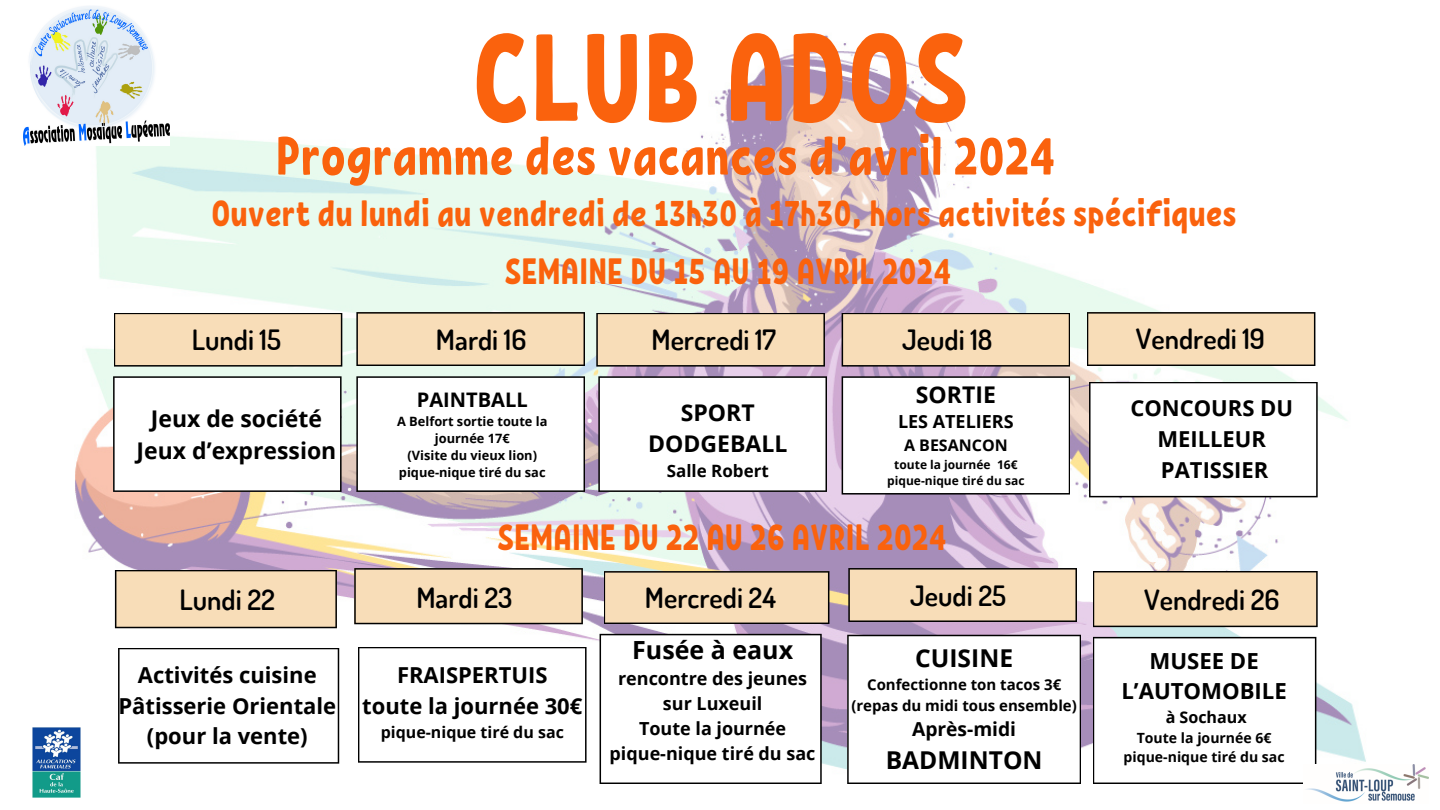
<style>
.page{position:relative;width:1440px;height:810px;background:#fff}
.page>*{position:absolute;margin:0;border:0;box-sizing:border-box;transform-origin:0 0}
.t1{font:123.5px "RF Krabuler";color:#fa620d}
.t2{font:53.5px "RF Krabuler";color:#fa620d}
.t3{font:36.5px "RF Krabuler";color:#fa620d}
.t4{font:600 28px "Dosis";color:#000}
.t5{font:700 25px "Open Sans";color:#000}
.t6{font:700 24.6px "Open Sans";color:#000}
.t7{font:700 23px "Open Sans";color:#000}
.t8{font:700 22.2px/30.4px "Open Sans";color:#000;text-align:center}
.t9{font:700 22px/30.8px "Open Sans";color:#000;text-align:center}
.t10{font:700 20px "Open Sans";color:#000}
.t11{font:700 19.3px "Open Sans";color:#000}
.t12{font:700 18px/24.8px "Open Sans";color:#000;text-align:center}
.t13{font:700 17px "Open Sans";color:#000}
.t14{font:700 16.1px "Open Sans";color:#000}
.t15{font:700 16px "Open Sans";color:#000}
.t16{font:700 15px/20.9px "Open Sans";color:#000;text-align:center}
.t17{font:700 14.1px "Open Sans";color:#000}
.t18{font:700 12.8px/17.2px "Open Sans";color:#000;text-align:center}
.t19{font:700 12px "Open Sans";color:#000}
</style>
<div class="page">
<img style="left:23px;top:35px;width:1406px;height:763px">
<svg style="left:114px;top:313px;width:228px;height:54px;background:#e8cfad"></svg>
<svg style="left:118px;top:648px;width:221px;height:116px"></svg>
<svg style="left:113px;top:376px;width:229px;height:116px"></svg>
<svg style="left:354px;top:568px;width:229px;height:56px;background:#e8cfac"></svg>
<svg style="left:604px;top:571px;width:225px;height:53px;background:#e7ceac"></svg>
<svg style="left:848px;top:568px;width:229px;height:54px;background:#e6cdab"></svg>
<svg style="left:1093px;top:571px;width:225px;height:56px;background:#e8cfac"></svg>
<svg style="left:356px;top:376px;width:229px;height:116px"></svg>
<svg style="left:358px;top:647px;width:229px;height:116px"></svg>
<svg style="left:600px;top:634px;width:222px;height:150px"></svg>
<svg style="left:847px;top:635px;width:234px;height:149px"></svg>
<svg style="left:1093px;top:637px;width:223px;height:147px"></svg>
<img style="left:33px;top:727px;width:48px;height:71px">
<img style="left:1303px;top:765px;width:125px;height:37px">
<svg style="left:115px;top:570px;width:222px;height:58px;background:#e9d0ad"></svg>
<svg style="left:598px;top:376px;width:229px;height:116px"></svg>
<svg style="left:1089px;top:382px;width:229px;height:115px"></svg>
<svg style="left:842px;top:376px;width:228px;height:119px"></svg>
<svg style="left:356px;top:312px;width:229px;height:54px;background:#e7ceab"></svg>
<svg style="left:596px;top:313px;width:229px;height:54px;background:#e8cfac"></svg>
<svg style="left:842px;top:313px;width:228px;height:54px;background:#e8cfac"></svg>
<svg style="left:1087px;top:312px;width:228px;height:54px;background:#e7ceab"></svg>
<img style="left:24px;top:6px;width:145px;height:140px">
<p class="t1" style="left:472px;top:-3px;width:499px">CLUB ADOS</p>
<h2 class="t2" style="left:276px;top:121px;width:781px">Programme des vacances d’avril 2024</h2>
<p class="t3" style="left:212px;top:189px;width:1027px">Ouvert du lundi au vendredi de 13h30 à 17h30, hors activités spécifiques</p>
<p class="t3" style="left:505px;top:248px;width:448px">SEMAINE DU 15 AU 19 AVRIL 2024</p>
<h4 class="t4" style="left:192px;top:321px;width:91px">Lundi 15</h4>
<p class="t7" style="left:151px;top:403px;width:173px">Jeux de société</p>
<p class="t7" style="left:137px;top:434px;width:201px">Jeux d’expression</p>
<p class="t4" style="left:436px;top:321px;width:92px">Mardi 16</p>
<h5 class="t4" style="left:651px;top:321px;width:126px">Mercredi 17</h5>
<p class="t4" style="left:902px;top:322px;width:92px">Jeudi 18</p>
<p class="t4" style="left:1136px;top:320px;width:131px">Vendredi 19</p>
<p class="t10" style="left:417px;top:385px;width:112px">PAINTBALL</p>
<p class="t18" style="left:397px;top:412px;width:152px">A Belfort sortie toute la journée 17€</p>
<p class="t18" style="left:408px;top:447px;width:131px">(Visite du vieux lion)</p>
<p class="t18" style="left:399px;top:464px;width:148px">pique-nique tiré du sac</p>
<p class="t7" style="left:681px;top:396px;width:75px">SPORT</p>
<p class="t7" style="left:648px;top:428px;width:141px">DODGEBALL</p>
<p class="t13" style="left:667px;top:459px;width:104px">Salle Robert</p>
<p class="t7" style="left:916px;top:378px;width:81px">SORTIE</p>
<p class="t12" style="left:898px;top:409px;width:117px">LES ATELIERS</p>
<p class="t15" style="left:904px;top:434px;width:105px">A BESANCON</p>
<h6 class="t19" style="left:894px;top:456px;width:125px">toute la journée 16€</h6>
<h3 class="t19" style="left:887px;top:472px;width:139px">pique-nique tiré du sac</h3>
<p class="t3" style="left:497px;top:514px;width:451px">SEMAINE DU 22 AU 26 AVRIL 2024</p>
<p class="t9" style="left:1130px;top:392px;width:164px">CONCOURS DU<br>MEILLEUR<br>PATISSIER</p>
<h3 class="t4" style="left:179px;top:581px;width:97px">Lundi 22</h3>
<h5 class="t4" style="left:416px;top:579px;width:98px">Mardi 23</h5>
<h5 class="t4" style="left:645px;top:579px;width:133px">Mercredi 24</h5>
<h5 class="t4" style="left:910px;top:577px;width:98px">Jeudi 25</h5>
<h5 class="t4" style="left:1144px;top:581px;width:137px">Vendredi 26</h5>
<h5 class="t9" style="left:138px;top:659px;width:180px">Activités cuisine</h5>
<p class="t9" style="left:118px;top:690px;width:219px">Pâtisserie Orientale</p>
<p class="t9" style="left:147px;top:720px;width:162px">(pour la vente)</p>
<p class="t9" style="left:397px;top:659px;width:152px">FRAISPERTUIS</p>
<p class="t9" style="left:362px;top:690px;width:222px">toute la journée 30€</p>
<p class="t15" style="left:381px;top:720px;width:185px">pique-nique tiré du sac</p>
<p class="t5" style="left:632px;top:633px;width:162px">Fusée à eaux</p>
<p class="t12" style="left:618px;top:666px;width:191px">rencontre des jeunes sur Luxeuil</p>
<p class="t12" style="left:639px;top:716px;width:149px">Toute la journée</p>
<p class="t12" style="left:610px;top:740px;width:207px">pique-nique tiré du sac</p>
<p class="t6" style="left:915px;top:641px;width:99px">CUISINE</p>
<p class="t16" style="left:851px;top:674px;width:227px">Confectionne ton tacos 3€ (repas du midi tous ensemble)</p>
<h5 class="t11" style="left:912px;top:716px;width:106px">Après-midi</h5>
<h5 class="t6" style="left:886px;top:743px;width:158px">BADMINTON</h5>
<p class="t8" style="left:1121px;top:645px;width:167px">MUSEE DE<br>L’AUTOMOBILE</p>
<h5 class="t14" style="left:1166px;top:706px;width:83px">à Sochaux</h5>
<h5 class="t17" style="left:1137px;top:728px;width:136px">Toute la journée 6€</h5>
<p class="t17" style="left:1124px;top:747px;width:163px">pique-nique tiré du sac</p>
</div>
